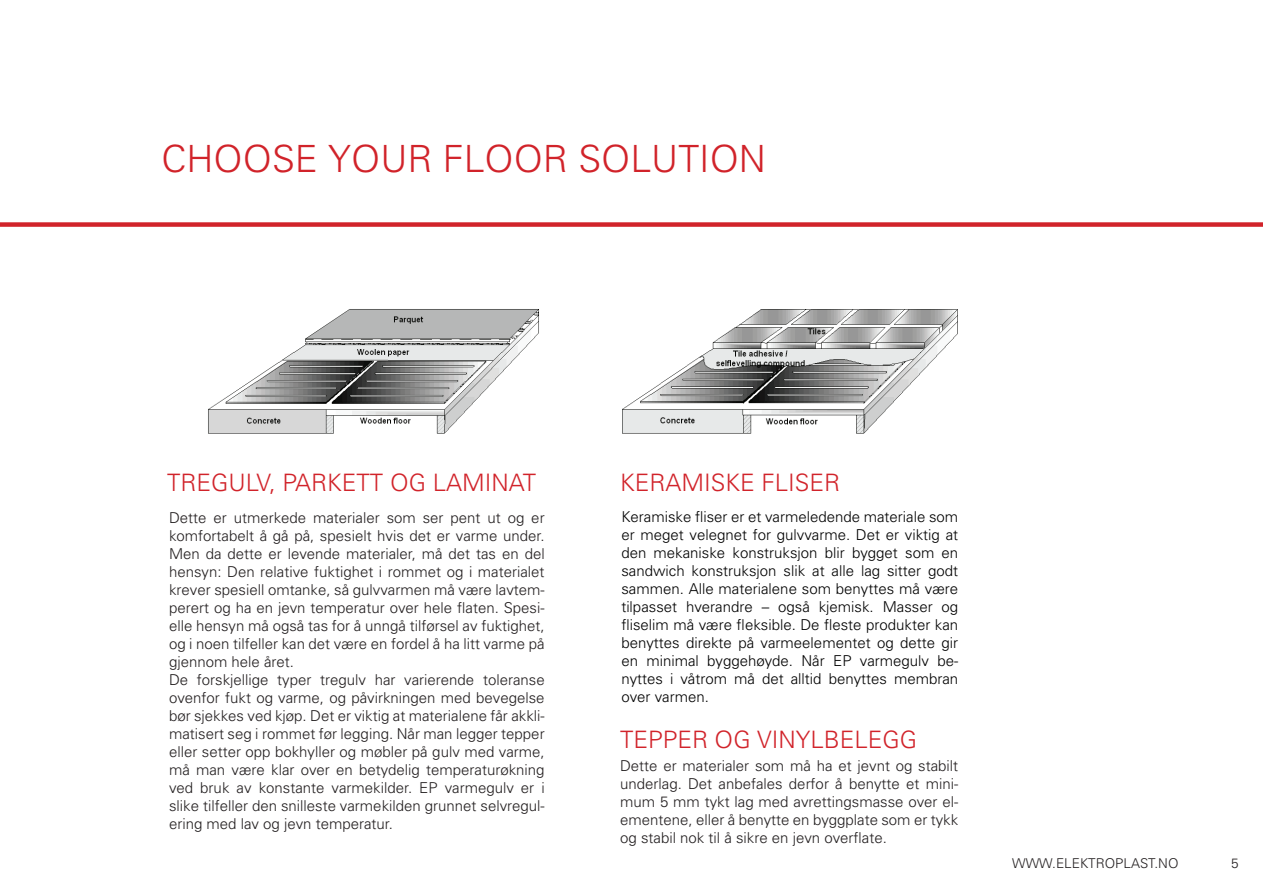
<style>
.page{position:relative;width:1263px;height:893px;background:#fff}
.page>*{position:absolute;margin:0;border:0;box-sizing:border-box;transform-origin:0 0}
.t1{font:300 37.5px "Univers";color:#d1232a}
.t2{font:300 24px "Univers";color:#d1232a}
.t3{font:300 15px/18px "Univers";color:#231f20}
.t4{font:300 15px/18px "Univers";color:#000;text-align:justify}
.t5{font:300 13.5px "Univers";color:#231f20}
</style>
<div class="page">
<div style="left:0;top:222px;width:1263px;height:5px;background:#d1232a"></div>
<img style="left:208px;top:309px;width:331px;height:124px">
<img style="left:622px;top:309px;width:336px;height:124px">
<h1 class="t1" style="left:162px;top:136px;width:606px">CHOOSE YOUR FLOOR SOLUTION</h1>
<h2 class="t2" style="left:167px;top:468px;width:370px">TREGULV, PARKETT OG LAMINAT</h2>
<h2 class="t2" style="left:620px;top:468px;width:222px">KERAMISKE FLISER</h2>
<p class="t3" style="left:169px;top:509px;width:377px">Dette er utmerkede materialer som ser pent ut og er komfortabelt å gå på, spesielt hvis det er varme under.<br>Men da dette er levende materialer, må det tas en del hensyn: Den relative fuktighet i rommet og i materialet krever spesiell omtanke, så gulvvarmen må være lavtem&shy;perert og ha en jevn temperatur over hele flaten. Spesi&shy;elle hensyn må også tas for å unngå tilførsel av fuktighet, og i noen tilfeller kan det være en fordel å ha litt varme på gjennom hele året.<br>De forskjellige typer tregulv har varierende toleranse ovenfor fukt og varme, og påvirkningen med bevegelse bør sjekkes ved kjøp. Det er viktig at materialene får akkli&shy;matisert seg i rommet før legging. Når man legger tepper eller setter opp bokhyller og møbler på gulv med varme, må man være klar over en betydelig temperaturøkning ved bruk av konstante varmekilder. EP varmegulv er i slike tilfeller den snilleste varmekilden grunnet selvregul&shy;ering med lav og jevn temperatur.</p>
<p class="t4" style="left:621px;top:507px;width:338px">Keramiske fliser er et varmeledende materiale som er meget velegnet for gulvvarme. Det er viktig at den mekaniske konstruksjon blir bygget som en sandwich konstruksjon slik at alle lag sitter godt sammen. Alle materialene som benyttes må være tilpasset hverandre – også kjemisk. Masser og fliselim må være fleksible. De fleste produkter kan benyttes direkte på varmeelementet og dette gir en minimal byggehøyde. Når EP varmegulv be&shy;nyttes i våtrom må det alltid benyttes membran over varmen.</p>
<h2 class="t2" style="left:620px;top:725px;width:298px">TEPPER OG VINYLBELEGG</h2>
<p class="t3" style="left:620px;top:757px;width:340px;text-align:justify">Dette er materialer som må ha et jevnt og stabilt underlag. Det anbefales derfor å benytte et mini&shy;mum 5 mm tykt lag med avrettingsmasse over el&shy;ementene, eller å benytte en byggplate som er tykk og stabil nok til å sikre en jevn overflate.</p>
<p class="t5" style="left:1012px;top:855px;width:168px">WWW.ELEKTROPLAST.NO</p>
<p class="t5" style="left:1231px;top:855px;width:9px">5</p>
</div>
